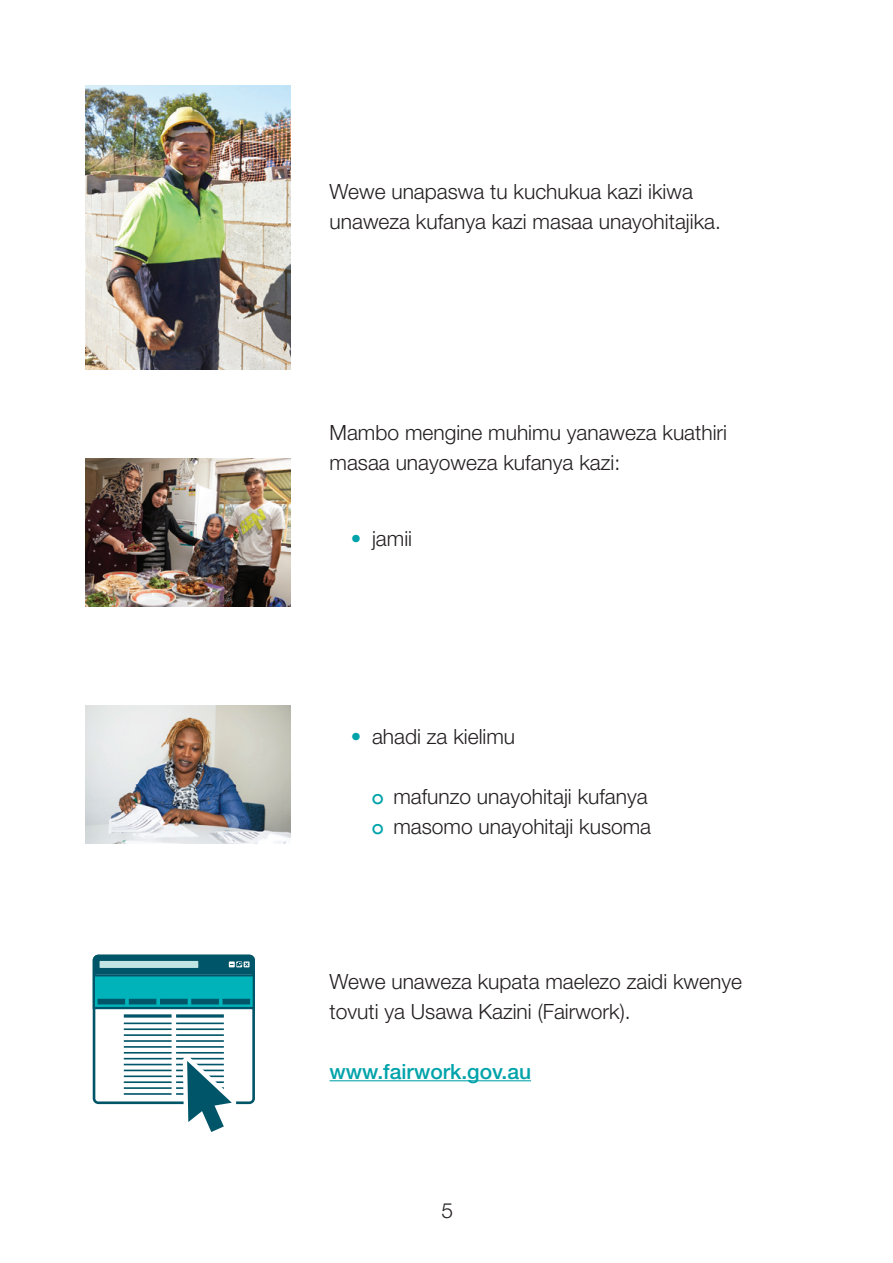
<style>
.page{position:relative;width:893px;height:1263px;background:#fff}
.page>*{position:absolute;margin:0;border:0;box-sizing:border-box;transform-origin:0 0}
.Body_text_14pt{font:300 21px/30px "Helvetica Neue LT Std";color:#231f20}
.t1{font:500 21px "Helvetica Neue LT Std";color:#00a3aa}
.t2{font:21px/30px "Futura";color:#00a3aa}
.s1{color:#00a3aa}
</style>
<div class="page">
<img style="left:85px;top:85px;width:206px;height:285px">
<img style="left:85px;top:459px;width:205px;height:148px">
<hr style="left:330px;top:1080px;width:201px;height:1px;background:#00a3aa">
<img style="left:85px;top:706px;width:205px;height:137px">
<svg style="left:93px;top:955px;width:162px;height:177px"></svg>
<p class="Body_text_14pt" style="left:330px;top:176px;width:393px">Wewe unapaswa tu kuchukua kazi ikiwa unaweza kufanya kazi masaa unayohitajika.</p>
<p class="Body_text_14pt" style="left:330px;top:417px;width:399px">Mambo mengine muhimu yanaweza kuathiri masaa unayoweza kufanya kazi:</p>
<p class="Body_text_14pt" style="left:351px;top:523px;width:63px"><span class="s1">•</span> jamii</p>
<p class="Body_text_14pt" style="left:351px;top:721px;width:166px"><span class="s1">•</span> ahadi za kielimu</p>
<p class="t2" style="left:372px;top:781px;width:13px">o o</p>
<p class="Body_text_14pt" style="left:393px;top:781px;width:256px">mafunzo unayohitaji kufanya</p>
<p class="Body_text_14pt" style="left:393px;top:811px;width:259px">masomo unayohitaji kusoma</p>
<p class="Body_text_14pt" style="left:330px;top:966px;width:414px">Wewe unaweza kupata maelezo zaidi kwenye tovuti ya Usawa Kazini (Fairwork).</p>
<p class="t1" style="left:330px;top:1059px;width:203px">www.fairwork.gov.au</p>
<p class="Body_text_14pt" style="left:441px;top:1195px;width:13px">5</p>
</div>
